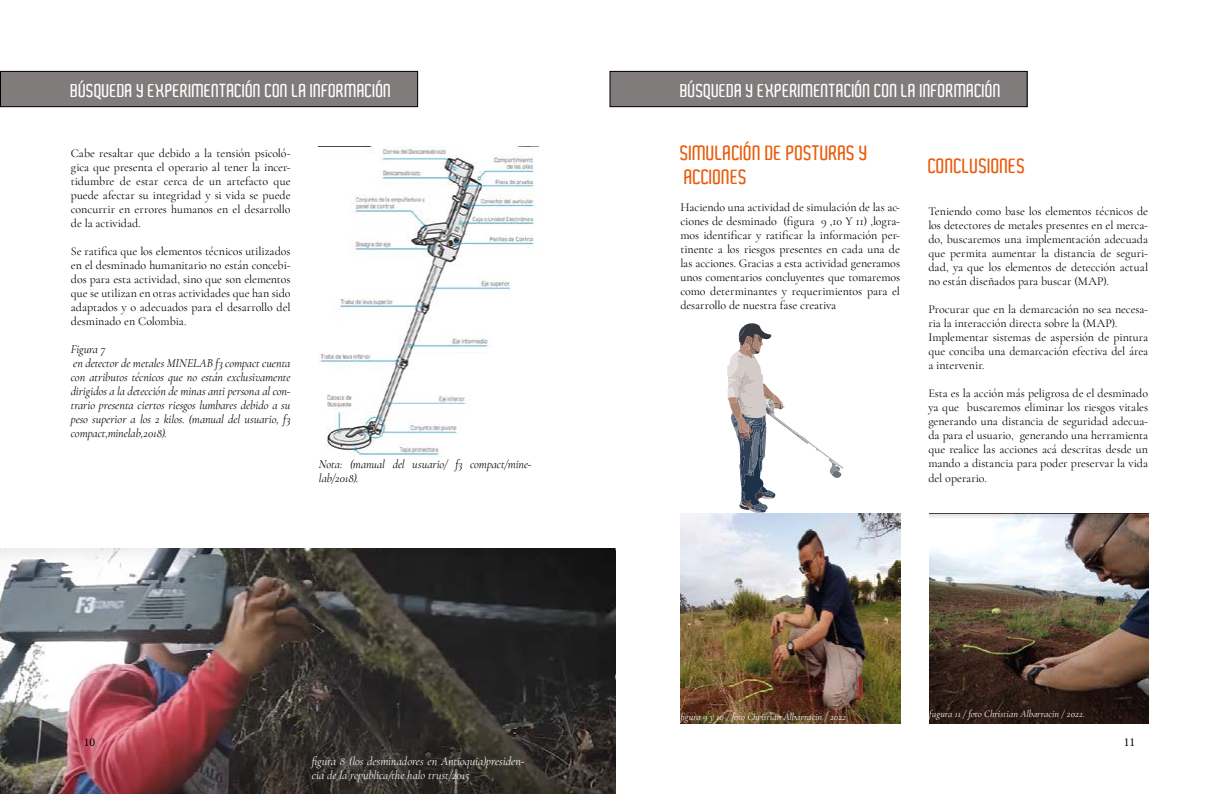
<style>
.page{position:relative;width:1219px;height:794px;background:#fff}
.page>*{position:absolute;margin:0;border:0;box-sizing:border-box;transform-origin:0 0}
.t1{font:600 20px/24px "Aldo";color:#e95b0c}
.t2{font:600 18px "Aldo";color:#fff}
.t3{font:12px/14px "Cormorant Garamond";letter-spacing:-.005em;color:#000;text-align:justify}
.t4{font:italic 12px/14px "Cormorant Garamond";letter-spacing:-.005em;color:#000}
.t5{font:italic 12px/14px "Cormorant Garamond";color:#fff}
.t6{font:12px "Minion Pro";color:#000}
.t7{font:italic 10px "Cormorant Garamond";color:#fff}
</style>
<div class="page">
<img style="left:319px;top:146px;width:220px;height:310px">
<img style="left:0;top:548px;width:615px;height:246px">
<div style="left:0;top:71px;width:418px;height:36px;background:#817c7c"></div>
<div style="left:0;top:71px;width:418px;height:36px;border:1px solid #000"></div>
<img style="left:929px;top:513px;width:220px;height:210px">
<img style="left:680px;top:513px;width:220px;height:210px">
<svg style="left:727px;top:323px;width:116px;height:190px"></svg>
<div style="left:610px;top:71px;width:417px;height:36px;background:#817c7c"></div>
<div style="left:609px;top:71px;width:419px;height:36px;border:1px solid #000"></div>
<h2 class="t2" style="left:71px;top:80px;width:322px">BÚSQUEDA Y EXPERIMENTACIÓN CON LA INFORMACIÓN</h2>
<p class="t3" style="left:71px;top:146px;width:221px">Cabe resaltar que debido a la tensión psicoló&shy;gica que presenta el operario al tener la incer&shy;tidumbre de estar cerca de un artefacto que puede afectar su integridad y si vida se puede concurrir en errores humanos en el desarrollo de la actividad.</p>
<p class="t3" style="left:71px;top:244px;width:221px">Se ratifica que los elementos técnicos utilizados en el desminado humanitario no están concebi&shy;dos para esta actividad, sino que son elementos que se utilizan en otras actividades que han sido adaptados y o adecuados para el desarrollo del desminado en Colombia.</p>
<p class="t4" style="left:71px;top:342px;width:221px">Figura 7<br>en detector de metales MINELAB f3 compact cuenta con atributos técnicos que no están exclusivamente dirigidos a la detección de minas anti persona al con&shy;trario presenta ciertos riesgos lumbares debido a su peso superior a los 2 kilos. (manual del usuario, f3 compact,minelab,2018).</p>
<p class="t4" style="left:319px;top:457px;width:214px">Nota: (manual del usuario/ f3 compact/mine&shy;lab/2018).</p>
<h2 class="t2" style="left:680px;top:80px;width:322px">BÚSQUEDA Y EXPERIMENTACIÓN CON LA INFORMACIÓN</h2>
<h1 class="t1" style="left:680px;top:141px;width:189px">SIMULACIÓN DE POSTURAS Y<br>ACCIONES</h1>
<h1 class="t1" style="left:928px;top:154px;width:99px">CONCLUSIONES</h1>
<p class="t3" style="left:680px;top:200px;width:221px">Haciendo una actividad de simulación de las ac&shy;ciones de desminado (figura 9 ,10 Y 11) ,logra&shy;mos identificar y ratificar la información per&shy;tinente a los riesgos presentes en cada una de las acciones. Gracias a esta actividad generamos unos comentarios concluyentes que tomaremos como determinantes y requerimientos para el desarrollo de nuestra fase creativa</p>
<p class="t3" style="left:928px;top:204px;width:221px">Teniendo como base los elementos técnicos de los detectores de metales presentes en el merca&shy;do, buscaremos una implementación adecuada que permita aumentar la distancia de seguri&shy;dad, ya que los elementos de detección actual no están diseñados para buscar (MAP).</p>
<p class="t3" style="left:928px;top:302px;width:221px;text-align:left">Procurar que en la demarcación no sea necesa&shy;ria la interacción directa sobre la (MAP).<br>Implementar sistemas de aspersión de pintura que conciba una demarcación efectiva del área a intervenir.</p>
<p class="t3" style="left:928px;top:386px;width:221px">Esta es la acción más peligrosa de el desminado ya que buscaremos eliminar los riesgos vitales generando una distancia de seguridad adecua&shy;da para el usuario, generando una herramienta que realice las acciones acá descritas desde un mando a distancia para poder preservar la vida del operario.</p>
<p class="t7" style="left:680px;top:711px;width:167px">figura 9 y 10 / foto Christian Albarracin / 2022</p>
<p class="t7" style="left:929px;top:707px;width:157px">fugura 11 / foto Christian Albarracin / 2022.</p>
<p class="t6" style="left:84px;top:733px;width:13px">10</p>
<p class="t6" style="left:1124px;top:733px;width:13px">11</p>
<p class="t5" style="left:312px;top:754px;width:214px">figura 8 (los desminadores en Antioquia)presiden&shy;cia de la republica/the halo trust/2015</p>
</div>
